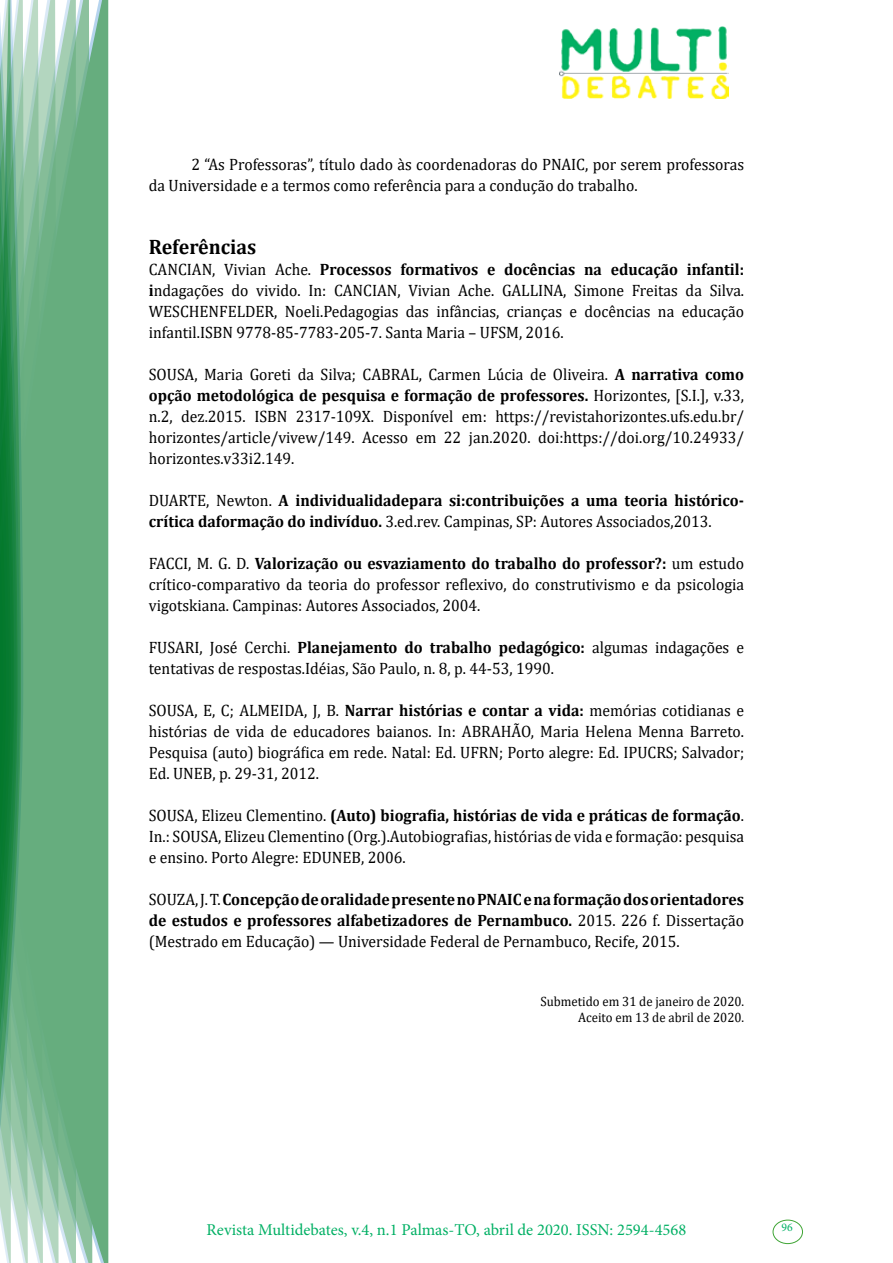
<style>
.page{position:relative;width:893px;height:1263px;background:#fff}
.page>*{position:absolute;margin:0;border:0;box-sizing:border-box;transform-origin:0 0}
.t1{font:700 21px "Cambria";color:#000;scale:.95 1}
.t2{font:16.5px/21px "Cambria";color:#000;text-align:justify;scale:.95 1}
.t3{font:700 16.5px/21px "Cambria";color:#000;scale:.95 1}
.t4{font:16.5px "Minion Pro";color:#00b064}
.t5{font:13.5px/16.5px "Cambria";color:#000;text-align:right;scale:.95 1}
.t6{font:11.7px "Minion Pro";color:#00b064}
.s1{font-weight:700}
.s2{font-weight:400}
</style>
<div class="page">
<img style="left:559px;top:26px;width:169px;height:72px">
<div style="left:95px;top:0;width:14px;height:1263px;background:#66ad7e"></div>
<svg style="left:79px;top:0;width:16px;height:1263px;background:#6cb083"></svg>
<svg style="left:62px;top:0;width:17px;height:1263px;background:#6fb287"></svg>
<svg style="left:45px;top:0;width:17px;height:1263px;background:#77b68d"></svg>
<svg style="left:30px;top:0;width:15px;height:1263px;background:#7bb891"></svg>
<svg style="left:0;top:0;width:30px;height:1263px;background:#5ba779"></svg>
<div style="left:772px;top:1219px;width:31px;height:25px;border:1px solid #3fa535;border-radius:50%"></div>
<p class="t2" style="left:149px;top:154px;width:628px;text-indent:43px">2 “As Professoras”, título dado às coordenadoras do PNAIC, por serem professoras da Universidade e a termos como referência para a condução do trabalho.</p>
<p class="t1" style="left:149px;top:232px;width:115px">Referências</p>
<p class="t2" style="left:149px;top:259px;width:628px">CANCIAN, Vivian Ache. <span class="s1">Processos formativos e docências na educação infantil: i</span>ndagações do vivido. In: CANCIAN, Vivian Ache. GALLINA, Simone Freitas da Silva.<br>WESCHENFELDER, Noeli.Pedagogias das infâncias, crianças e docências na educação infantil.ISBN 9778-85-7783-205-7. Santa Maria – UFSM, 2016.</p>
<p class="t2" style="left:149px;top:364px;width:628px">SOUSA, Maria Goreti da Silva; CABRAL, Carmen Lúcia de Oliveira. <span class="s1">A narrativa como opção metodológica de pesquisa e formação de professores.</span> Horizontes, [S.I.], v.33, n.2, dez.2015. ISBN 2317-109X. Disponível em: https://revistahorizontes.ufs.edu.br/ horizontes/article/vivew/149. Acesso em 22 jan.2020. doi:https://doi.org/10.24933/ horizontes.v33i2.149.</p>
<p class="t3" style="left:149px;top:489px;width:628px"><span class="s2">DUARTE, Newton.</span> A individualidadepara si:contribuições a uma teoria histórico&shy;crítica daformação do indivíduo. <span class="s2">3.ed.rev. Campinas, SP: Autores Associados,2013.</span></p>
<p class="t2" style="left:149px;top:553px;width:628px">FACCI, M. G. D. <span class="s1">Valorização ou esvaziamento do trabalho do professor?:</span> um estudo crítico-comparativo da teoria do professor reflexivo, do construtivismo e da psicologia vigotskiana. Campinas: Autores Associados, 2004.</p>
<p class="t2" style="left:149px;top:637px;width:628px">FUSARI, José Cerchi. <span class="s1">Planejamento do trabalho pedagógico:</span> algumas indagações e tentativas de respostas.Idéias, São Paulo, n. 8, p. 44-53, 1990.</p>
<p class="t2" style="left:149px;top:700px;width:628px">SOUSA, E, C; ALMEIDA, J, B. <span class="s1">Narrar histórias e contar a vida:</span> memórias cotidianas e histórias de vida de educadores baianos. In: ABRAHÃO, Maria Helena Menna Barreto.<br>Pesquisa (auto) biográfica em rede. Natal: Ed. UFRN; Porto alegre: Ed. IPUCRS; Salvador; Ed. UNEB, p. 29-31, 2012.</p>
<p class="t2" style="left:149px;top:805px;width:628px">SOUSA, Elizeu Clementino. <span class="s1">(Auto) biografia, histórias de vida e práticas de formação</span>.<br>In.: SOUSA, Elizeu Clementino (Org.).Autobiografias, histórias de vida e formação: pesquisa e ensino. Porto Alegre: EDUNEB, 2006.</p>
<p class="t3" style="left:149px;top:888px;width:628px;text-align:justify"><span class="s2">SOUZA, J. T.</span> Concepção de oralidade presente no PNAIC e na formação dos orientadores de estudos e professores alfabetizadores de Pernambuco. <span class="s2">2015. 226 f. Dissertação (Mestrado em Educação) — Universidade Federal de Pernambuco, Recife, 2015.</span></p>
<p class="t5" style="left:540px;top:992px;width:216px">Submetido em 31 de janeiro de 2020.<br>Aceito em 13 de abril de 2020.</p>
<p class="t4" style="left:207px;top:1218px;width:481px">Revista Multidebates, v.4, n.1 Palmas-TO, abril de 2020. ISSN: 2594-4568</p>
<p class="t6" style="left:781px;top:1219px;width:13px">96</p>
</div>
